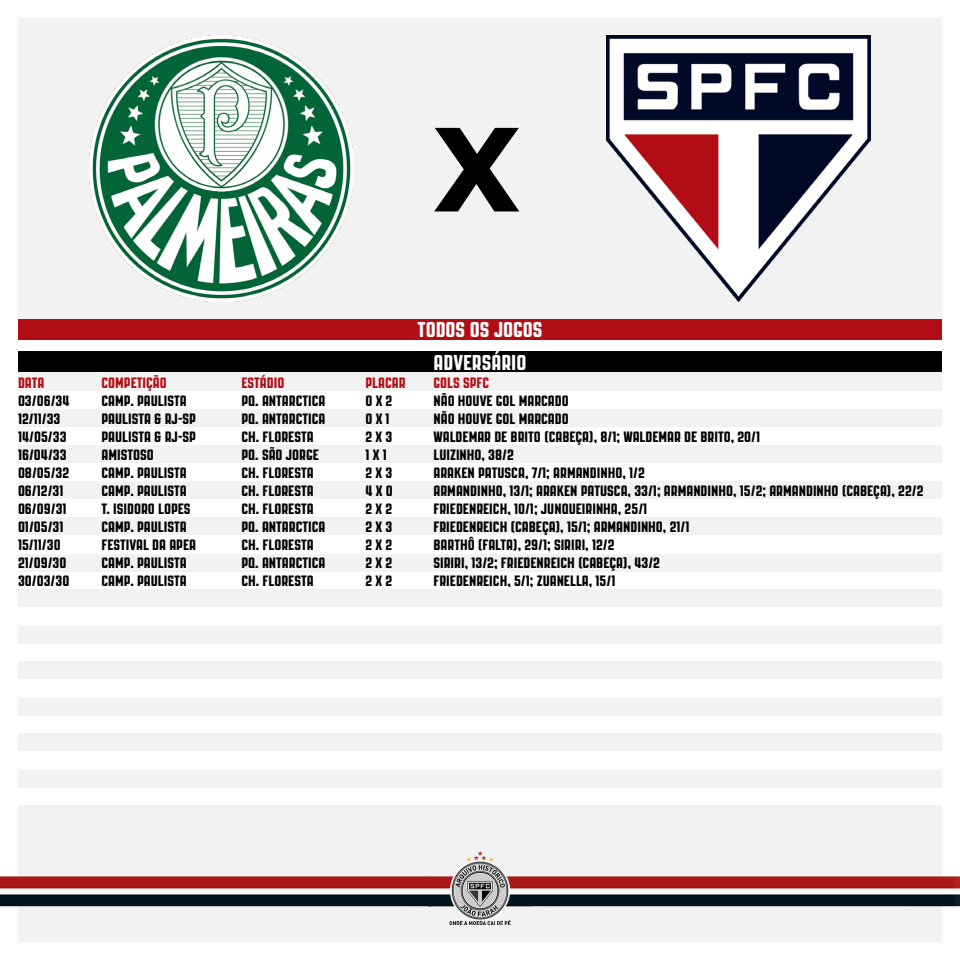
<style>
.page{position:relative;width:960px;height:960px;background:#fff}
.page>*{position:absolute;margin:0;border:0;box-sizing:border-box;transform-origin:0 0}
.t1{font:700 115px "Verdana";color:#000}
.t2{font:21.5px "PAG Revolucion";color:#fff}
.t3{font:15px "PAG Revolucion";color:#000}
.t4{font:15px "PAG Revolucion";color:#b20d15}
</style>
<div class="page">
<div style="left:18px;top:372px;width:924px;height:20px;background:#f2f2f2"></div>
<div style="left:18px;top:391px;width:924px;height:18px;background:#fff"></div>
<div style="left:18px;top:445px;width:924px;height:18px;background:#f2f2f2"></div>
<div style="left:18px;top:589px;width:924px;height:18px;background:#f2f2f2"></div>
<div style="left:18px;top:733px;width:924px;height:18px;background:#f2f2f2"></div>
<div style="left:18px;top:517px;width:924px;height:18px;background:#f2f2f2"></div>
<div style="left:18px;top:661px;width:924px;height:18px;background:#f2f2f2"></div>
<div style="left:18px;top:805px;width:924px;height:18px;background:#f2f2f2"></div>
<div style="left:18px;top:823px;width:924px;height:119px;background:#f2f2f2"></div>
<div style="left:18px;top:409px;width:924px;height:18px;background:#f2f2f2"></div>
<div style="left:18px;top:554px;width:924px;height:18px;background:#f2f2f2"></div>
<div style="left:18px;top:698px;width:924px;height:18px;background:#f2f2f2"></div>
<div style="left:18px;top:481px;width:924px;height:18px;background:#f2f2f2"></div>
<div style="left:18px;top:626px;width:924px;height:18px;background:#f2f2f2"></div>
<div style="left:18px;top:770px;width:924px;height:18px;background:#f2f2f2"></div>
<div style="left:18px;top:18px;width:924px;height:322px;background:#f2f2f2"></div>
<img style="left:0;top:852px;width:960px;height:72px">
<div style="left:18px;top:351px;width:924px;height:21px;background:#000"></div>
<div style="left:18px;top:320px;width:924px;height:20px;background:#b20d15"></div>
<img style="left:607px;top:36px;width:264px;height:266px">
<img style="left:89px;top:36px;width:264px;height:266px">
<h1 class="t1" style="left:433px;top:88px;width:89px">X</h1>
<h2 class="t2" style="left:418px;top:318px;width:126px">TODOS OS JOGOS</h2>
<h2 class="t2" style="left:434px;top:351px;width:94px">ADVERSÁRIO</h2>
<p class="t4" style="left:18px;top:374px;width:28px">DATA</p>
<p class="t4" style="left:102px;top:374px;width:67px">COMPETIÇÃO</p>
<p class="t4" style="left:242px;top:374px;width:44px">ESTÁDIO</p>
<p class="t4" style="left:366px;top:374px;width:42px">PLACAR</p>
<p class="t4" style="left:434px;top:374px;width:57px">GOLS SPFC</p>
<p class="t3" style="left:18px;top:392px;width:53px">03/06/34</p>
<p class="t3" style="left:102px;top:392px;width:87px">CAMP. PAULISTA</p>
<p class="t3" style="left:242px;top:392px;width:85px">PQ. ANTARCTICA</p>
<p class="t3" style="left:366px;top:392px;width:28px">0 X 2</p>
<p class="t3" style="left:434px;top:392px;width:137px">NÃO HOUVE GOL MARCADO</p>
<p class="t3" style="left:18px;top:410px;width:44px">12/11/33</p>
<p class="t3" style="left:102px;top:410px;width:96px">PAULISTA &amp; RJ-SP</p>
<p class="t3" style="left:242px;top:410px;width:85px">PQ. ANTARCTICA</p>
<p class="t3" style="left:366px;top:410px;width:26px">0 X 1</p>
<p class="t3" style="left:434px;top:410px;width:137px">NÃO HOUVE GOL MARCADO</p>
<p class="t3" style="left:18px;top:428px;width:50px">14/05/33</p>
<p class="t3" style="left:102px;top:428px;width:96px">PAULISTA &amp; RJ-SP</p>
<p class="t3" style="left:242px;top:428px;width:74px">CH. FLORESTA</p>
<p class="t3" style="left:366px;top:428px;width:28px">2 X 3</p>
<p class="t3" style="left:434px;top:428px;width:328px">WALDEMAR DE BRITO (CABEÇA), 8/1; WALDEMAR DE BRITO, 20/1</p>
<p class="t3" style="left:18px;top:446px;width:50px">16/04/33</p>
<p class="t3" style="left:102px;top:446px;width:54px">AMISTOSO</p>
<p class="t3" style="left:242px;top:446px;width:79px">PQ. SÃO JORGE</p>
<p class="t3" style="left:366px;top:446px;width:23px">1 X 1</p>
<p class="t3" style="left:434px;top:446px;width:82px">LUIZINHO, 38/2</p>
<p class="t3" style="left:18px;top:464px;width:53px">08/05/32</p>
<p class="t3" style="left:102px;top:464px;width:87px">CAMP. PAULISTA</p>
<p class="t3" style="left:242px;top:464px;width:74px">CH. FLORESTA</p>
<p class="t3" style="left:366px;top:464px;width:28px">2 X 3</p>
<p class="t3" style="left:434px;top:464px;width:213px">ARAKEN PATUSCA, 7/1; ARMANDINHO, 1/2</p>
<p class="t3" style="left:18px;top:482px;width:47px">06/12/31</p>
<p class="t3" style="left:102px;top:482px;width:87px">CAMP. PAULISTA</p>
<p class="t3" style="left:242px;top:482px;width:74px">CH. FLORESTA</p>
<p class="t3" style="left:366px;top:482px;width:29px">4 X 0</p>
<p class="t3" style="left:434px;top:482px;width:492px">ARMANDINHO, 13/1; ARAKEN PATUSCA, 33/1; ARMANDINHO, 15/2; ARMANDINHO (CABEÇA), 22/2</p>
<p class="t3" style="left:18px;top:500px;width:50px">06/09/31</p>
<p class="t3" style="left:102px;top:500px;width:91px">T. ISIDORO LOPES</p>
<p class="t3" style="left:242px;top:500px;width:74px">CH. FLORESTA</p>
<p class="t3" style="left:366px;top:500px;width:28px">2 X 2</p>
<p class="t3" style="left:434px;top:500px;width:215px">FRIEDENREICH, 10/1; JUNQUEIRINHA, 25/1</p>
<p class="t3" style="left:18px;top:518px;width:47px">01/05/31</p>
<p class="t3" style="left:102px;top:518px;width:87px">CAMP. PAULISTA</p>
<p class="t3" style="left:242px;top:518px;width:85px">PQ. ANTARCTICA</p>
<p class="t3" style="left:366px;top:518px;width:28px">2 X 3</p>
<p class="t3" style="left:434px;top:518px;width:257px">FRIEDENREICH (CABEÇA), 15/1; ARMANDINHO, 21/1</p>
<p class="t3" style="left:18px;top:536px;width:44px">15/11/30</p>
<p class="t3" style="left:102px;top:536px;width:96px">FESTIVAL DA APEA</p>
<p class="t3" style="left:242px;top:536px;width:74px">CH. FLORESTA</p>
<p class="t3" style="left:366px;top:536px;width:28px">2 X 2</p>
<p class="t3" style="left:434px;top:536px;width:183px">BARTHÔ (FALTA), 29/1; SIRIRI, 12/2</p>
<p class="t3" style="left:18px;top:554px;width:50px">21/09/30</p>
<p class="t3" style="left:102px;top:554px;width:87px">CAMP. PAULISTA</p>
<p class="t3" style="left:242px;top:554px;width:85px">PQ. ANTARCTICA</p>
<p class="t3" style="left:366px;top:554px;width:28px">2 X 2</p>
<p class="t3" style="left:434px;top:554px;width:228px">SIRIRI, 13/2; FRIEDENREICH (CABEÇA), 43/2</p>
<p class="t3" style="left:18px;top:572px;width:53px">30/03/30</p>
<p class="t3" style="left:102px;top:572px;width:87px">CAMP. PAULISTA</p>
<p class="t3" style="left:242px;top:572px;width:74px">CH. FLORESTA</p>
<p class="t3" style="left:366px;top:572px;width:28px">2 X 2</p>
<p class="t3" style="left:434px;top:572px;width:183px">FRIEDENREICH, 5/1; ZUANELLA, 15/1</p>
</div>
